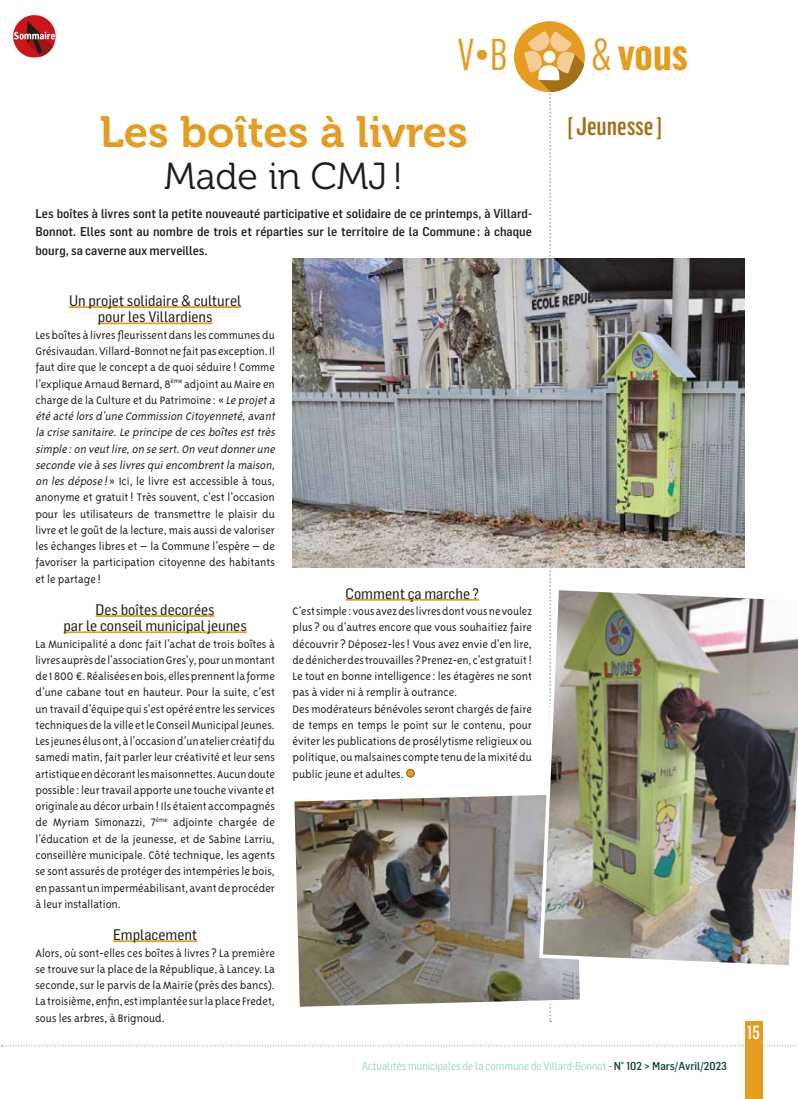
<style>
.page{position:relative;width:798px;height:1099px;background:#fff}
.page>*{position:absolute;margin:0;border:0;box-sizing:border-box;transform-origin:0 0}
.t1{font:43.75px "Museo 700";color:#e49c21}
.t2{font:700 43.75px "Flama Condensed";color:#e49c21}
.t3{font:43.75px "Flama Condensed";color:#e49c21}
.t4{font:37.5px "Museo 300";color:#1d1d1b}
.t5{font:500 25px "Flama Condensed";color:#a37217}
.t6{font:500 18.75px "Flama Condensed";color:#fff}
.t7{font:15px/16.2px "Flama Semicondensed Basic";color:#1d1d1b;text-align:center}
.t8{font:300 12.5px/16.2px "Triplex Sans OT";color:#1d1d1b}
.t9{font:500 12.5px/18.8px "Flama Semicondensed";color:#1d1d1b;text-align:justify}
.t10{font:300 11.25px "Flama Semicondensed";color:#7dc7be}
.s1{font-weight:400}
.s2{font-style:italic}
.s3{color:#1d1d1b}
.s4{font-weight:500;color:#0e4140}
</style>
<div class="page">
<svg style="left:2px;top:1045px;width:795px;height:1px"></svg>
<div style="left:744px;top:1021px;width:18px;height:77px;background:#e49c21"></div>
<div style="left:514px;top:21px;width:70px;height:71px;background:#e49c21;border-radius:50%"></div>
<svg style="left:524px;top:31px;width:60px;height:991px"></svg>
<hr style="left:69px;top:306px;width:172px;height:2px;background:#e49c21">
<hr style="left:98px;top:322px;width:114px;height:2px;background:#e49c21">
<hr style="left:96px;top:615px;width:118px;height:2px;background:#e49c21">
<hr style="left:63px;top:631px;width:184px;height:2px;background:#e49c21">
<hr style="left:113px;top:940px;width:84px;height:2px;background:#e49c21">
<hr style="left:345px;top:599px;width:134px;height:1px;background:#e49c21">
<svg style="left:406px;top:769px;width:8px;height:8px"></svg>
<div style="left:406px;top:768px;width:9px;height:9px;border:1px solid #a37217;border-radius:50%"></div>
<img style="left:292px;top:258px;width:452px;height:309px">
<img style="left:294px;top:788px;width:290px;height:224px">
<img style="left:537px;top:584px;width:260px;height:386px">
<img style="left:13px;top:15px;width:43px;height:43px">
<h1 class="t3" style="left:457px;top:27px;width:52px">V•B</h1>
<h1 class="t2" style="left:591px;top:27px;width:98px"><span class="s1">&amp;</span> vous</h1>
<h1 class="t1" style="left:100px;top:107px;width:369px">Les boîtes à livres</h1>
<h3 class="t5" style="left:567px;top:110px;width:96px">[ Jeunesse]</h3>
<h2 class="t4" style="left:164px;top:156px;width:241px">Made in CMJ!</h2>
<p class="t9" style="left:35px;top:203px;width:498px">Les boîtes à livres sont la petite nouveauté participative et solidaire de ce printemps, à Villard-Bonnot. Elles sont au nombre de trois et réparties sur le territoire de la Commune : à chaque bourg, sa caverne aux merveilles.</p>
<p class="t7" style="left:69px;top:292px;width:174px">Un projet solidaire &amp; culturel pour les Villardiens</p>
<p class="t8" style="left:35px;top:327px;width:243px">Les boîtes à livres fleurissent dans les communes du Grésivaudan. Villard-Bonnot ne fait pas exception. Il faut dire que le concept a de quoi séduire ! Comme l'explique Arnaud Bernard, 8<sup>ème</sup> adjoint au Maire en charge de la Culture et du Patrimoine : « <span class="s2">Le projeta été acté lors d'une Commission Citoyenneté,avant la crise sanitaire.Le principe de ces boîtes esttrès simple :on veutlire,on se sert.On veutdonnerune seconde vie à ses livres quiencombrentla maison, on les dépose!</span>» Ici, le livre est accessible à tous, anonyme et gratuit! Très souvent, c'est l'occasion pour les utilisateurs de transmettre le plaisir du livre et le goût de la lecture, mais aussi de valoriser les échanges libres et – la Commune l'espère – de favoriser la participation citoyenne des habitants et le partage !</p>
<p class="t7" style="left:63px;top:601px;width:185px">Des boîtes decorées<br>par le conseil municipal jeunes</p>
<p class="t8" style="left:35px;top:635px;width:241px;text-align:justify">La Municipalité a donc fait l'achat de trois boîtes à livres auprès de l'association Gres'y, pour un montant de 1 800 €. Réalisées en bois, elles prennent la forme d'une cabane tout en hauteur. Pour la suite, c'est un travail d'équipe qui s'est opéré entre les services techniques de la ville et le Conseil Municipal Jeunes.<br>Les jeunes élus ont, à l'occasion d'un atelier créatif du samedi matin, fait parler leur créativité et leur sens artistique en décorant les maisonnettes. Aucun doute possible : leur travail apporte une touche vivante et originale au décor urbain! Ils étaient accompagnés de Myriam Simonazzi, 7<sup>ème</sup> adjointe chargée de l'éducation et de la jeunesse, et de Sabine Larriu, conseillère municipale. Côté technique, les agents se sont assurés de protéger des intempéries le bois, en passant un imperméabilisant, avant de procéder à leur installation.</p>
<p class="t7" style="left:113px;top:926px;width:86px">Emplacement</p>
<p class="t8" style="left:35px;top:944px;width:241px;text-align:justify">Alors, où sont-elles ces boîtes à livres ? La première se trouve sur la place de la République, à Lancey. La seconde, sur le parvis de la Mairie (près des bancs).<br>La troisième, enfin, est implantée sur la place Fredet, sous les arbres, à Brignoud.</p>
<p class="t7" style="left:345px;top:584px;width:135px">Comment ça marche ?</p>
<p class="t8" style="left:292px;top:603px;width:241px">C'est simple : vous avez des livres dont vous ne voulez plus ? ou d'autres encore que vous souhaitiez faire découvrir ? Déposez-les! Vous avez envie d'en lire, de dénicher des trouvailles ? Prenez-en, c'est gratuit!<br>Le tout en bonne intelligence : les étagères ne sont pas à vider ni à remplir à outrance.<br>Des modérateurs bénévoles seront chargés de faire de temps en temps le point sur le contenu, pour éviter les publications de prosélytisme religieux ou politique, ou malsaines compte tenu de la mixité du public jeune et adultes.</p>
<p class="t10" style="left:361px;top:1059px;width:366px">Actualités municipales de la commune de Villard-Bonnot <span class="s3">-</span> <span class="s4">N° 102 &gt; Mars/Avril/2023</span></p>
<h3 class="t6" style="left:747px;top:1020px;width:14px">15</h3>
</div>
